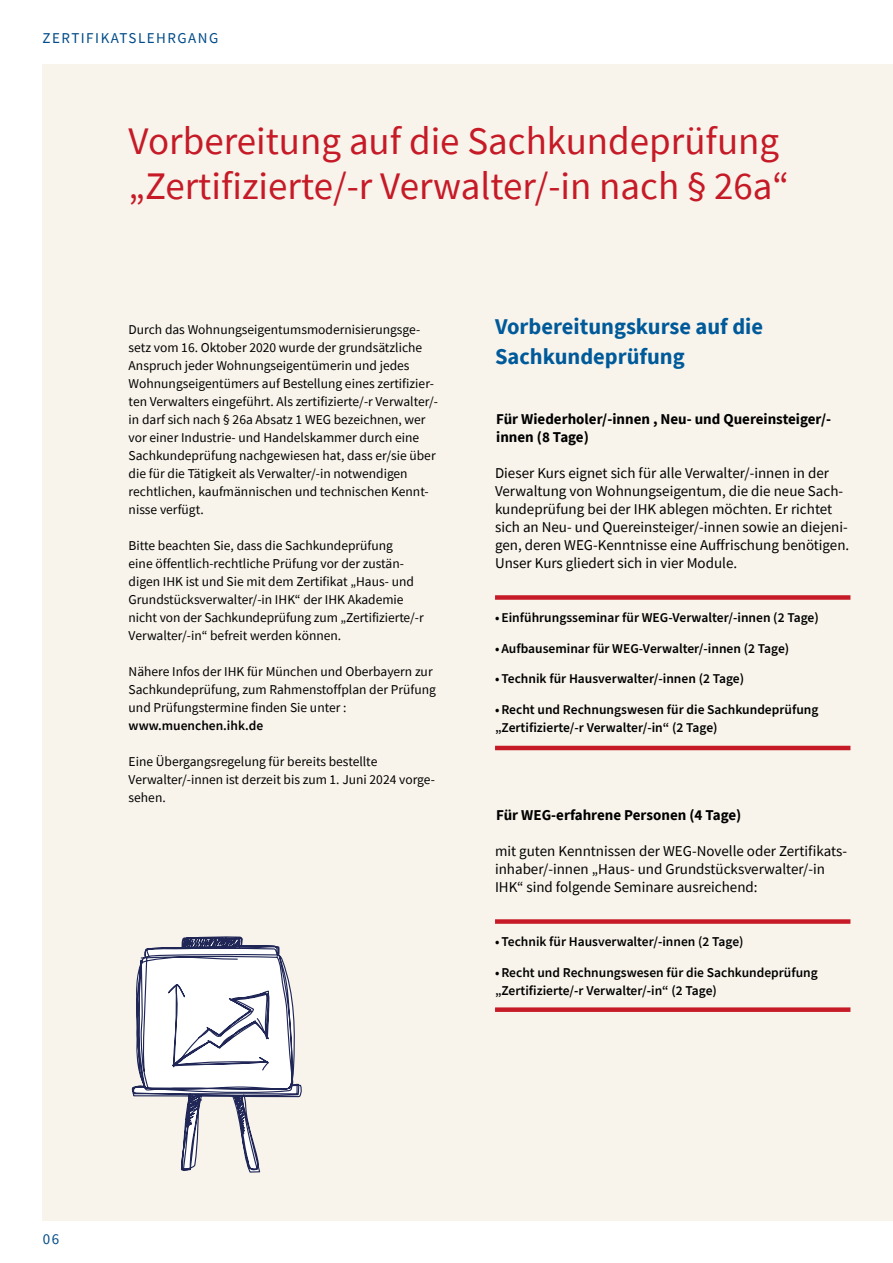
<style>
.page{position:relative;width:893px;height:1263px;background:#fff}
.page>*{position:absolute;margin:0;border:0;box-sizing:border-box;transform-origin:0 0}
.t1{font:39px/45px "Source Sans Pro";color:#c61a27}
.t2{font:700 22.5px/30px "Source Sans Pro";color:#005a9a}
.t3{font:15px/18px "Source Sans Pro";color:#000}
.t4{font:700 15px/18px "Source Sans Pro";color:#000}
.t5{font:15px "Source Sans Pro";letter-spacing:.1em;color:#004b88}
.t6{font:13.5px/18px "Source Sans Pro";color:#000}
.t7{font:600 13.5px/18px "Source Sans Pro";color:#000}
.t8{font:600 13.5px/18px "Source Sans Pro";color:#000}
.s1{font-style:inherit}
</style>
<div class="page">
<div style="left:43px;top:64px;width:850px;height:1156px;background:#f8f2e8"></div>
<div style="left:495px;top:595px;width:355px;height:5px;background:#c61a27"></div>
<hr style="left:495px;top:746px;width:355px;height:4px;background:#c61a27">
<div style="left:495px;top:919px;width:355px;height:5px;background:#c61a27"></div>
<div style="left:495px;top:1007px;width:355px;height:5px;background:#c61a27"></div>
<svg style="left:132px;top:936px;width:170px;height:236px"></svg>
<p class="t5" style="left:43px;top:28px;width:177px">ZERTIFIKATSLEHRGANG</p>
<h1 class="t1" style="left:129px;top:118px;width:662px">Vorbereitung auf die Sachkundeprüfung „Zertifizierte/-r Verwalter/-in nach § 26a“</h1>
<p class="t6" style="left:129px;top:320px;width:311px">Durch das Wohnungseigentumsmodernisierungsge&shy;setz vom 16. Oktober 2020 wurde der grundsätzliche Anspruch jeder Wohnungseigentümerin und jedes Wohnungseigentümers auf Bestellung eines zertifizier&shy;ten Verwalters eingeführt. Als zertifizierte/-r Verwalter/- in darf sich nach § 26a Absatz 1 WEG bezeichnen, wer vor einer Industrie- und Handelskammer durch eine Sachkundeprüfung nachgewiesen hat, dass er/sie über die für die Tätigkeit als Verwalter/-in notwendigen rechtlichen, kaufmännischen und technischen Kennt&shy;nisse verfügt.</p>
<p class="t6" style="left:129px;top:536px;width:297px">Bitte beachten Sie, dass die Sachkundeprüfung<br>eine öffentlich-rechtliche Prüfung vor der zustän&shy;digen IHK ist und Sie mit dem Zertifikat „Haus- und Grundstücksverwalter/-in IHK“ der IHK Akademie nicht von der Sachkundeprüfung zum „Zertifizierte/-r Verwalter/-in“ befreit werden können.</p>
<p class="t6" style="left:129px;top:662px;width:309px">Nähere Infos der IHK für München und Oberbayern zur<br>Sachkundeprüfung, zum Rahmenstoffplan der Prüfung und Prüfungstermine finden Sie unter :</p>
<p class="t8" style="left:129px;top:716px;width:136px">www.muenchen.ihk.de</p>
<p class="t6" style="left:129px;top:752px;width:308px">Eine Übergangsregelung für bereits bestellte<br>Verwalter/-innen ist derzeit bis zum 1. Juni 2024 vorge&shy;sehen.</p>
<h2 class="t2" style="left:495px;top:311px;width:270px">Vorbereitungskurse auf die<br>Sachkundeprüfung</h2>
<p class="t4" style="left:496px;top:410px;width:335px">Für Wiederholer/-innen , Neu- und Quereinsteiger/- innen (8 Tage)</p>
<p class="t3" style="left:495px;top:464px;width:356px">Dieser Kurs eignet sich für alle Verwalter/-innen in der Verwaltung von Wohnungseigentum, die die neue Sach&shy;kundeprüfung bei der IHK ablegen möchten. Er richtet sich an Neu- und Quereinsteiger/-innen sowie an diejeni&shy;gen, deren WEG-Kenntnisse eine Auffrischung benötigen.<br>Unser Kurs gliedert sich in vier Module.</p>
<p class="t7" style="left:495px;top:609px;width:325px"><span class="s1">•</span> Einführungsseminar für WEG-Verwalter/-innen (2 Tage)</p>
<p class="t7" style="left:495px;top:639px;width:296px"><span class="s1">•</span> Aufbauseminar für WEG-Verwalter/-innen (2 Tage)</p>
<p class="t7" style="left:495px;top:670px;width:251px"><span class="s1">•</span> Technik für Hausverwalter/-innen (2 Tage)</p>
<p class="t7" style="left:495px;top:701px;width:325px"><span class="s1">•</span>Recht und Rechnungswesen für die Sachkundeprüfung „Zertifizierte/-r Verwalter/-in“ (2 Tage)</p>
<p class="t4" style="left:496px;top:806px;width:247px">Für WEG-erfahrene Personen (4 Tage)</p>
<p class="t3" style="left:495px;top:842px;width:352px">mit guten Kenntnissen der WEG-Novelle oder Zertifi kats&shy;inhaber/-innen „Haus- und Grundstücksverwalter/-in<br>IHK“ sind folgende Seminare ausreichend:</p>
<p class="t8" style="left:495px;top:932px;width:250px">• Technik für Hausverwalter/-innen (2 Tage)</p>
<p class="t8" style="left:495px;top:963px;width:324px">•Recht und Rechnungswesen für die Sachkundeprüfung „Zertifizierte/-r Verwalter/-in“ (2 Tage)</p>
<p class="t5" style="left:43px;top:1230px;width:18px">06</p>
</div>
